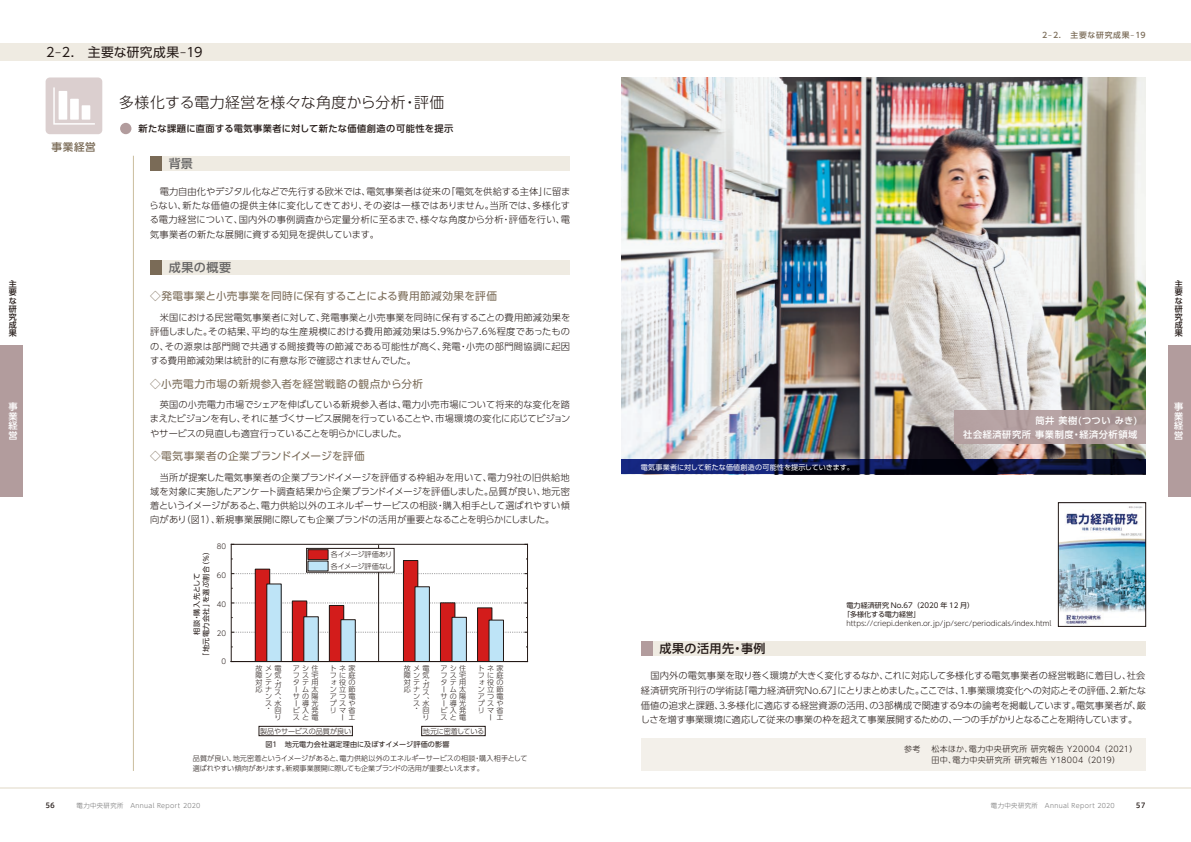
<style>
.page{position:relative;width:1191px;height:842px;background:#fff}
.page>*{position:absolute;margin:0;border:0;box-sizing:border-box;transform-origin:0 0}
.t1{font:300 14.9px "UD Shin Go Pro";letter-spacing:.025em;color:#231916}
.t2{font:12.8px "UD Shin Go Pro";letter-spacing:.03em;color:#231916}
.t3{font:500 12px "UD Shin Go Pro";letter-spacing:.035em;color:#231916}
.t4{font:500 12px "UD Shin Go Pro";letter-spacing:.035em;color:#666565}
.t5{font:10.6px "UD Shin Go Pro";letter-spacing:.035em;color:#7a6b57}
.t6{font:500 10.6px "UD Shin Go Pro";color:#7a6b57}
.t7{font:300 9.2px/14.2px "UD Shin Go Pro";letter-spacing:-.01em;color:#231916;text-align:justify}
.t8{font:500 9.2px/9.4px "UD Shin Go Pro";letter-spacing:.06em;color:#fff;text-align:justify}
.t9{font:500 9.2px "UD Shin Go Pro";letter-spacing:.04em;color:#231916}
.t10{font:300 8px/11.3px "UD Shin Go Pro";letter-spacing:.045em;color:#231916}
.t11{font:500 8px/8.1px "UD Shin Go Pro";color:#231916;text-align:justify}
.t12{font:500 7.8px "UD Shin Go Pro";letter-spacing:.1em;color:#7a6b57}
.t13{font:300 7.1px/7.1px "UD Shin Go Pro";color:#231916}
.t14{font:7.1px/9.2px "UD Shin Go Pro";letter-spacing:.015em;color:#231916}
.t15{font:7.1px "UD Shin Go Pro";letter-spacing:.01em;color:#fff}
.t16{font:300 7.1px/11.3px "UD Shin Go Pro";letter-spacing:-.035em;color:#231916}
.t17{font:7.1px/9.2px "UD Shin Go Pro";letter-spacing:.065em;color:#231916;text-align:center}
.t18{font:500 7.1px "Axis Std";color:#231916}
.t19{font:300 6.4px "UD Shin Go Pro";letter-spacing:.055em;color:#727272}
</style>
<div class="page">
<img style="left:621px;top:77px;width:524px;height:382px">
<div style="left:0;top:44px;width:1191px;height:17px;background:#efebe2"></div>
<div style="left:0;top:345px;width:23px;height:152px;background:#b29c9d"></div>
<div style="left:1168px;top:345px;width:23px;height:152px;background:#b29c9d"></div>
<div style="left:954px;top:410px;width:191px;height:34px;background:linear-gradient(to right,#b7a2a4,#ab9797)"></div>
<hr style="left:133px;top:156px;width:1px;height:615px;background:#cabd9d">
<div style="left:641px;top:739px;width:504px;height:32px;background:#f3f0ea"></div>
<div style="left:255px;top:569px;width:15px;height:92px;background:#d31c1b"></div>
<div style="left:255px;top:569px;width:15px;height:93px;border:1px solid #231916"></div>
<div style="left:292px;top:601px;width:15px;height:60px;background:#d31c1b"></div>
<div style="left:292px;top:601px;width:15px;height:61px;border:1px solid #231916"></div>
<div style="left:329px;top:605px;width:15px;height:56px;background:#d31c1b"></div>
<div style="left:329px;top:605px;width:15px;height:57px;border:1px solid #231916"></div>
<div style="left:403px;top:560px;width:15px;height:101px;background:#d31c1b"></div>
<div style="left:403px;top:560px;width:15px;height:102px;border:1px solid #231916"></div>
<div style="left:440px;top:603px;width:15px;height:58px;background:#d31c1b"></div>
<div style="left:440px;top:603px;width:15px;height:59px;border:1px solid #231916"></div>
<div style="left:477px;top:608px;width:15px;height:53px;background:#d31c1b"></div>
<div style="left:477px;top:608px;width:15px;height:54px;border:1px solid #231916"></div>
<div style="left:267px;top:584px;width:14px;height:77px;background:#bee4f7"></div>
<div style="left:304px;top:617px;width:14px;height:44px;background:#bee4f7"></div>
<div style="left:341px;top:620px;width:14px;height:41px;background:#bee4f7"></div>
<div style="left:415px;top:587px;width:14px;height:74px;background:#bee4f7"></div>
<div style="left:452px;top:617px;width:14px;height:44px;background:#bee4f7"></div>
<div style="left:489px;top:620px;width:14px;height:41px;background:#bee4f7"></div>
<hr style="left:231px;top:544px;width:296px;height:1px;background:#231916">
<hr style="left:231px;top:661px;width:296px;height:1px;background:#231916">
<hr style="left:231px;top:544px;width:1px;height:117px;background:#231916">
<hr style="left:527px;top:544px;width:1px;height:117px;background:#231916">
<svg style="left:231px;top:632px;width:296px;height:1px"></svg>
<svg style="left:231px;top:603px;width:296px;height:1px"></svg>
<svg style="left:231px;top:573px;width:296px;height:1px"></svg>
<hr style="left:378px;top:545px;width:1px;height:116px;background:#231916">
<div style="left:306px;top:548px;width:88px;height:24px;background:#fff;border:1px solid #231916"></div>
<div style="left:308px;top:549px;width:20px;height:11px;background:#d31c1b;border:1px solid #231916"></div>
<div style="left:308px;top:561px;width:20px;height:10px;background:#bee4f7"></div>
<div style="left:156px;top:156px;width:414px;height:15px;background:#efebe2"></div>
<div style="left:150px;top:156px;width:12px;height:15px;background:#7a6b57"></div>
<div style="left:120px;top:123px;width:11px;height:11px;background:#b29c9d;border-radius:50%"></div>
<div style="left:156px;top:260px;width:414px;height:15px;background:#efebe2"></div>
<div style="left:150px;top:260px;width:12px;height:15px;background:#7a6b57"></div>
<svg style="left:621px;top:459px;width:524px;height:15px;background:#0c1443"></svg>
<div style="left:646px;top:641px;width:499px;height:15px;background:#efebe2"></div>
<div style="left:641px;top:641px;width:11px;height:15px;background:#b29c9d"></div>
<div style="left:46px;top:77px;width:56px;height:57px;background:#dbcfcf;border-radius:4px"></div>
<svg style="left:53px;top:87px;width:42px;height:38px"></svg>
<div style="left:259px;top:726px;width:93px;height:10px;border:1px solid #231916"></div>
<div style="left:421px;top:726px;width:64px;height:10px;border:1px solid #231916"></div>
<hr style="left:595px;top:788px;width:596px;height:1px;background:#efebe2">
<hr style="left:0;top:788px;width:595px;height:1px;background:#efebe2">
<img style="left:1060px;top:506px;width:83px;height:118px">
<div style="left:1058px;top:502px;width:87px;height:125px;border:1px solid #231916"></div>
<p class="t11" style="left:9px;top:280px;width:9px">主要な研究成果</p>
<p class="t8" style="left:8px;top:402px;width:11px">事業経営</p>
<h2 class="t2" style="left:46px;top:42px;width:158px">2<sup>-</sup>2.　主要な研究成果<sup>-</sup>19</h2>
<h1 class="t1" style="left:119px;top:91px;width:327px">多様化する電力経営を様々な角度から分析・評価</h1>
<p class="t6" style="left:52px;top:138px;width:46px">事業経営</p>
<p class="t9" style="left:138px;top:121px;width:316px">新たな課題に直面する電気事業者に対して新たな価値創造の可能性を提示</p>
<h3 class="t4" style="left:169px;top:153px;width:26px">背景</h3>
<p class="t7" style="left:149px;top:184px;width:422px">　電力自由化やデジタル化などで先行する欧米では、電気事業者は従来の「電気を供給する主体」に留まらない、新たな価値の提供主体に変化してきており、その姿は一様ではありません。当所では、多様化する電力経営について、国内外の事例調査から定量分析に至るまで、様々な角度から分析・評価を行い、電気事業者の新たな展開に資する知見を提供しています。</p>
<h3 class="t4" style="left:169px;top:257px;width:64px">成果の概要</h3>
<p class="t5" style="left:150px;top:288px;width:348px">◇発電事業と小売事業を同時に保有することによる費用節減効果を評価</p>
<p class="t7" style="left:150px;top:310px;width:422px">　米国における民営電気事業者に対して、発電事業と小売事業を同時に保有することの費用節減効果を評価しました。その結果、平均的な生産規模における費用節減効果は5.9%から7.6%程度であったものの、その源泉は部門間で共通する間接費等の節減である可能性が高く、発電・小売の部門間協調に起因する費用節減効果は統計的に有意な形で確認されませんでした。</p>
<p class="t5" style="left:150px;top:375px;width:274px">◇小売電力市場の新規参入者を経営戦略の観点から分析</p>
<p class="t7" style="left:150px;top:397px;width:422px">　英国の小売電力市場でシェアを伸ばしている新規参入者は、電力小売市場について将来的な変化を踏まえたビジョンを有し、それに基づくサービス展開を行っていることや、市場環境の変化に応じてビジョンやサービスの見直しも適宜行っていることを明らかにしました。</p>
<p class="t5" style="left:150px;top:448px;width:216px">◇電気事業者の企業ブランドイメージを評価</p>
<p class="t7" style="left:150px;top:470px;width:421px">　当所が提案した電気事業者の企業ブランドイメージを評価する枠組みを用いて、電力9社の旧供給地域を対象に実施したアンケート調査結果から企業ブランドイメージを評価しました。品質が良い、地元密着というイメージがあると、電力供給以外のエネルギーサービスの相談・購入相手として選ばれやすい傾向があり（図１）、新規事業展開に際しても企業ブランドの活用が重要となることを明らかにしました。</p>
<p class="t13" style="left:217px;top:543px;width:11px">80</p>
<p class="t13" style="left:217px;top:571px;width:11px">60</p>
<p class="t13" style="left:217px;top:600px;width:11px">40</p>
<p class="t13" style="left:217px;top:629px;width:11px">20</p>
<p class="t13" style="left:221px;top:658px;width:6px">0</p>
<p class="t17" style="left:192px;top:660px;width:113px;rotate:-90deg">相談・購入先として<br>「地元電力会社」を選ぶ割合（％）</p>
<p class="t16" style="left:331px;top:549px;width:63px">各イメージ評価あり各イメージ評価なし</p>
<p class="t13" style="left:256px;top:664px;width:27px">故メ<br>障ン気対テ<br>応ナ</p>
<p class="t13" style="left:265px;top:692px;width:18px">ン<br>ス水</p>
<p class="t13" style="left:265px;top:705px;width:6px">・</p>
<p class="t13" style="left:274px;top:661px;width:8px;line-height:12.4px">電・</p>
<p class="t13" style="left:274px;top:682px;width:8px;text-align:justify">ガス、</p>
<p class="t13" style="left:274px;top:707px;width:8px">回り</p>
<p class="t13" style="left:293px;top:664px;width:27px">アシ住フス宅タ<br>ー<br>サの陽ー<br>ビ入発スと電</p>
<p class="t13" style="left:302px;top:678px;width:18px">テ用ム太</p>
<p class="t13" style="left:302px;top:699px;width:18px">導光</p>
<p class="t13" style="left:330px;top:664px;width:27px;text-align:justify">トネ家フに庭ォ役のン立節アつ電プスやリ</p>
<p class="t13" style="left:339px;top:707px;width:18px">マ省ー</p>
<p class="t13" style="left:348px;top:714px;width:8px">エ</p>
<p class="t13" style="left:404px;top:664px;width:27px">故メ<br>障ン気対テ<br>応ナ</p>
<p class="t13" style="left:413px;top:692px;width:18px">ン<br>ス水</p>
<p class="t13" style="left:413px;top:705px;width:6px">・</p>
<p class="t13" style="left:422px;top:661px;width:8px;line-height:12.4px">電・</p>
<p class="t13" style="left:422px;top:682px;width:8px;text-align:justify">ガス、</p>
<p class="t13" style="left:422px;top:707px;width:8px">回り</p>
<p class="t13" style="left:440px;top:664px;width:27px">アシ住フス宅タ<br>ー<br>サの陽ー<br>ビ入発スと電</p>
<p class="t13" style="left:450px;top:678px;width:18px">テ用ム太</p>
<p class="t13" style="left:450px;top:699px;width:18px">導光</p>
<p class="t13" style="left:478px;top:664px;width:27px;text-align:justify">トネ家フに庭ォ役のン立節アつ電プスやリ</p>
<p class="t13" style="left:487px;top:707px;width:18px">マ省ー</p>
<p class="t13" style="left:496px;top:714px;width:8px">エ</p>
<p class="t13" style="left:260px;top:727px;width:93px">製品やサービスの品質が良い</p>
<p class="t16" style="left:423px;top:725px;width:63px">地元に密着している</p>
<p class="t14" style="left:265px;top:740px;width:186px">図1　地元電力会社選定理由に及ぼすイメージ評価の影響</p>
<p class="t13" style="left:193px;top:754px;width:336px;line-height:9.2px">品質が良い、地元密着というイメージがあると、電力供給以外のエネルギーサービスの相談・購入相手として選ばれやすい傾向があります。新規事業展開に際しても企業ブランドの活用が重要といえます。</p>
<p class="t12" style="left:1042px;top:29px;width:105px">2<sup>-</sup>2.　主要な研究成果<sup>-</sup>19</p>
<p class="t15" style="left:641px;top:461px;width:214px">電気事業者に対して新たな価値創造の可能性を提示していきます。</p>
<p class="t8" style="left:963px;top:413px;width:176px;line-height:14.2px;text-align:right">筒井 美樹(つつい みき)<br>社会経済研究所 事業制度・経済分析領域</p>
<p class="t14" style="left:843px;top:600px;width:133px;text-indent:4px">電力経済研究 No.67（2020 年 12 月）「多様化する電力経営」</p>
<p class="t13" style="left:846px;top:620px;width:206px">https://criepi.denken.or.jp/jp/serc/periodicals/index.html</p>
<h3 class="t3" style="left:659px;top:638px;width:108px">成果の活用先・事例</h3>
<p class="t7" style="left:641px;top:667px;width:507px;line-height:14.9px">　国内外の電気事業を取り巻く環境が大きく変化するなか、これに対応して多様化する電気事業者の経営戦略に着目し、社会経済研究所刊行の学術誌「電力経済研究No.67」にとりまとめました。ここでは、1.事業環境変化への対応とその評価、2.新たな価値の追求と課題、3.多様化に適応する経営資源の活用、の3部構成で関連する9本の論考を掲載しています。電気事業者が、厳しさを増す事業環境に適応して従来の事業の枠を超えて事業展開するための、一つの手がかりとなることを期待しています。</p>
<p class="t10" style="left:931px;top:743px;width:207px">松本ほか、電力中央研究所 研究報告 Y20004 （2021）田中、電力中央研究所 研究報告 Y18004 （2019）　</p>
<p class="t10" style="left:904px;top:743px;width:18px">参考</p>
<p class="t18" style="left:45px;top:800px;width:11px">56</p>
<p class="t18" style="left:1135px;top:800px;width:11px">57</p>
<p class="t19" style="left:76px;top:801px;width:125px">電力中央研究所　Annual Report 2020</p>
<p class="t19" style="left:991px;top:801px;width:125px">電力中央研究所　Annual Report 2020</p>
<p class="t11" style="left:1174px;top:280px;width:9px">主要な研究成果</p>
<p class="t8" style="left:1174px;top:402px;width:11px">事業経営</p>
</div>
